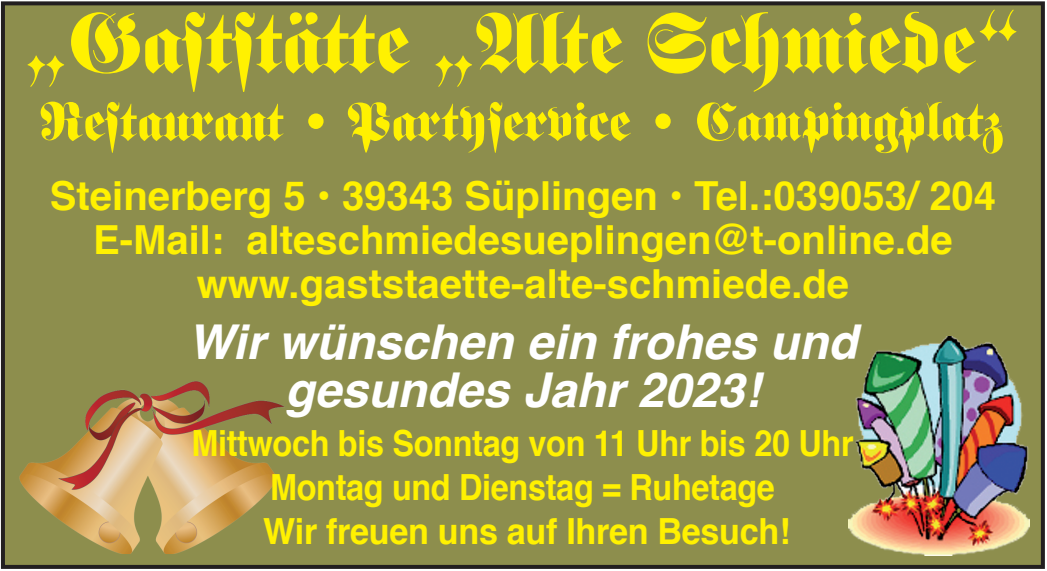
<style>
.page{position:relative;width:1047px;height:571px;background:#fff}
.page>*{position:absolute;margin:0;border:0;box-sizing:border-box;transform-origin:0 0}
.t1{font:88px "Fette Fra DCE";color:#fff101}
.t2{font:56px "Fette Fra DCE";color:#fff101}
.t3{font:italic 700 48px/48px "Helvetica";color:#fff;text-align:center}
.t4{font:700 40px/44px "Helvetica";color:#fff101;text-align:center}
.t5{font:700 36px/44px "Helvetica";letter-spacing:-.01em;color:#fff101;text-align:center;scale:.9 1}
</style>
<div class="page">
<div style="left:3px;top:3px;width:1039px;height:563px;background:#8d8e4d"></div>
<div style="left:1px;top:1px;width:1043px;height:567px;border:4px solid #231f20"></div>
<img style="left:19px;top:381px;width:266px;height:172px">
<img style="left:848px;top:336px;width:181px;height:219px">
<h1 class="t1" style="left:23px;top:-10px;width:998px">„Gaststätte „Alte Schmiede“</h1>
<h2 class="t2" style="left:41px;top:88px;width:963px">Restaurant • Partyservice • Campingplatz</h2>
<p class="t4" style="left:50px;top:177px;width:947px">Steinerberg 5 • 39343 Süplingen • Tel.:039053/ 204<br>E-Mail: alteschmiedesueplingen@t-online.de www.gaststaette-alte-schmiede.de</p>
<p class="t3" style="left:188px;top:322px;width:670px">Wir wünschen ein frohes und gesundes Jahr 2023!</p>
<p class="t5" style="left:191px;top:423px;width:737px">Mittwoch bis Sonntag von 11 Uhr bis 20 Uhr<br>Montag und Dienstag = Ruhetage<br>Wir freuen uns auf Ihren Besuch!</p>
</div>
